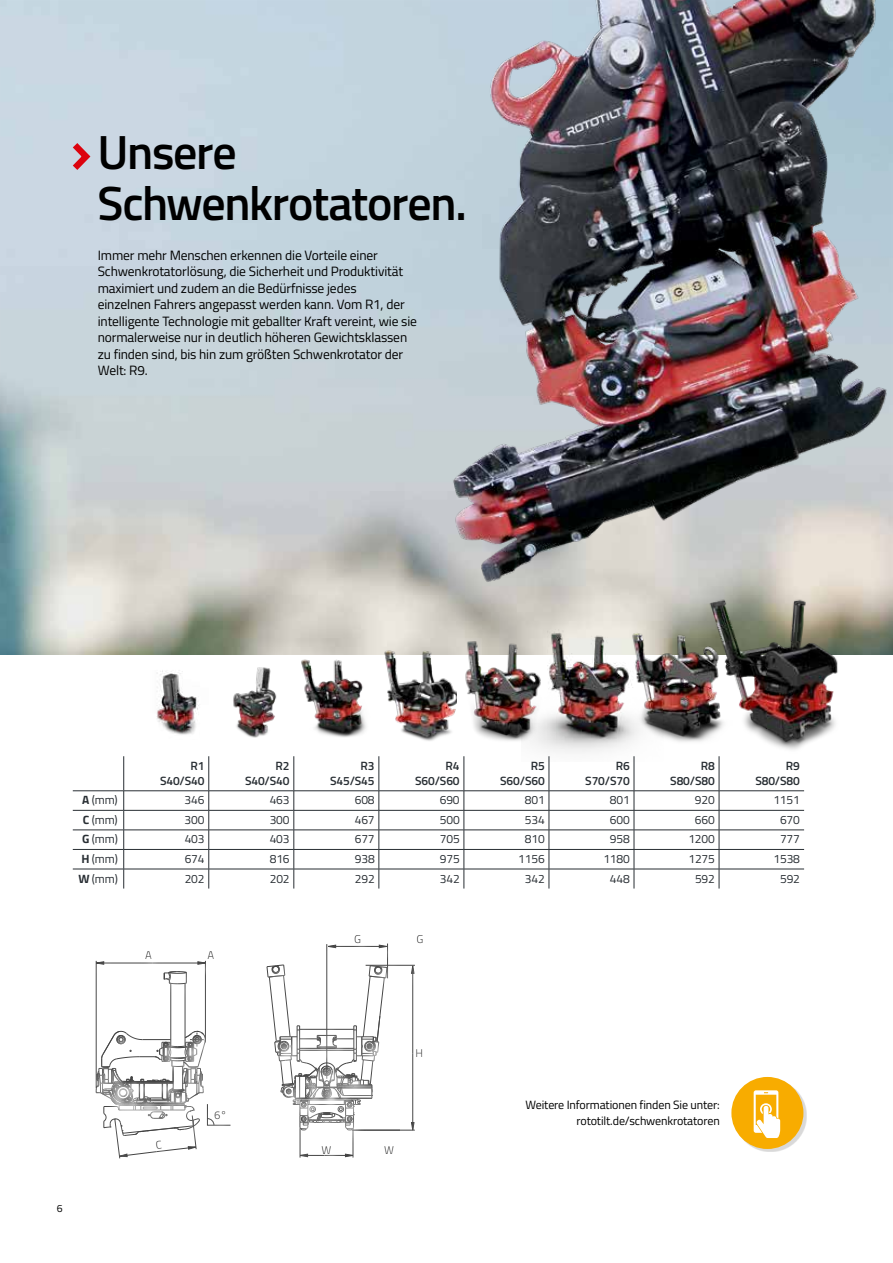
<style>
.page{position:relative;width:893px;height:1263px;background:#fff}
.page>*{position:absolute;margin:0;border:0;box-sizing:border-box;transform-origin:0 0}
.t1{font:600 48px/51px "Titillium Web";letter-spacing:-.03em;color:#000}
.t2{font:13.5px/16.5px "Titillium Web";letter-spacing:-.01em;color:#000}
.t3{font:12px "Titillium Web";letter-spacing:-.01em;color:#282e33}
.t4{font:600 12px/15px "Titillium Web";letter-spacing:-.01em;color:#282e33;text-align:right}
.t5{font:12px/15.8px "Titillium Web";letter-spacing:-.01em;color:#000;text-align:right}
.t6{font:10.5px "Titillium Web";color:#000}
.s1{font-weight:700}
</style>
<div class="page">
<img style="left:0;top:0;width:893px;height:655px">
<div style="left:85px;top:925px;width:354px;height:257px;background:#000;opacity:.75"></div>
<img style="left:461px;top:637px;width:61px;height:105px">
<img style="left:371px;top:648px;width:85px;height:93px">
<img style="left:233px;top:667px;width:44px;height:71px">
<img style="left:301px;top:657px;width:74px;height:84px">
<img style="left:630px;top:627px;width:68px;height:115px">
<img style="left:157px;top:670px;width:42px;height:65px">
<img style="left:698px;top:590px;width:164px;height:160px">
<img style="left:522px;top:629px;width:142px;height:132px">
<svg style="left:66px;top:136px;width:29px;height:41px"></svg>
<div style="left:734px;top:1080px;width:72px;height:72px;background:#000;opacity:.15"></div>
<div style="left:731px;top:1077px;width:72px;height:72px;background:#f8ac00;border-radius:50%"></div>
<svg style="left:753px;top:1090px;width:28px;height:48px"></svg>
<hr style="left:123px;top:756px;width:1px;height:34px;background:#282e33">
<hr style="left:209px;top:756px;width:1px;height:34px;background:#282e33">
<hr style="left:294px;top:756px;width:1px;height:34px;background:#282e33">
<hr style="left:379px;top:756px;width:1px;height:34px;background:#282e33">
<hr style="left:464px;top:756px;width:1px;height:34px;background:#282e33">
<hr style="left:549px;top:756px;width:1px;height:34px;background:#282e33">
<hr style="left:634px;top:756px;width:1px;height:34px;background:#282e33">
<hr style="left:719px;top:756px;width:1px;height:34px;background:#282e33">
<hr style="left:73px;top:790px;width:51px;height:1px;background:#282e33">
<hr style="left:124px;top:790px;width:85px;height:1px;background:#282e33">
<hr style="left:209px;top:790px;width:85px;height:1px;background:#282e33">
<hr style="left:294px;top:790px;width:85px;height:1px;background:#282e33">
<hr style="left:379px;top:790px;width:85px;height:1px;background:#282e33">
<hr style="left:464px;top:790px;width:85px;height:1px;background:#282e33">
<hr style="left:549px;top:790px;width:85px;height:1px;background:#282e33">
<hr style="left:634px;top:790px;width:85px;height:1px;background:#282e33">
<hr style="left:719px;top:790px;width:85px;height:1px;background:#282e33">
<hr style="left:73px;top:810px;width:51px;height:1px;background:#282e33">
<hr style="left:124px;top:810px;width:85px;height:1px;background:#282e33">
<hr style="left:209px;top:810px;width:85px;height:1px;background:#282e33">
<hr style="left:294px;top:810px;width:85px;height:1px;background:#282e33">
<hr style="left:379px;top:810px;width:85px;height:1px;background:#282e33">
<hr style="left:464px;top:810px;width:85px;height:1px;background:#282e33">
<hr style="left:549px;top:810px;width:85px;height:1px;background:#282e33">
<hr style="left:634px;top:810px;width:85px;height:1px;background:#282e33">
<hr style="left:719px;top:810px;width:85px;height:1px;background:#282e33">
<hr style="left:73px;top:830px;width:51px;height:1px;background:#282e33">
<hr style="left:124px;top:830px;width:85px;height:1px;background:#282e33">
<hr style="left:209px;top:830px;width:85px;height:1px;background:#282e33">
<hr style="left:294px;top:830px;width:85px;height:1px;background:#282e33">
<hr style="left:379px;top:830px;width:85px;height:1px;background:#282e33">
<hr style="left:464px;top:830px;width:85px;height:1px;background:#282e33">
<hr style="left:549px;top:830px;width:85px;height:1px;background:#282e33">
<hr style="left:634px;top:830px;width:85px;height:1px;background:#282e33">
<hr style="left:719px;top:830px;width:85px;height:1px;background:#282e33">
<hr style="left:73px;top:849px;width:51px;height:1px;background:#282e33">
<hr style="left:124px;top:849px;width:85px;height:1px;background:#282e33">
<hr style="left:209px;top:849px;width:85px;height:1px;background:#282e33">
<hr style="left:294px;top:849px;width:85px;height:1px;background:#282e33">
<hr style="left:379px;top:849px;width:85px;height:1px;background:#282e33">
<hr style="left:464px;top:849px;width:85px;height:1px;background:#282e33">
<hr style="left:549px;top:849px;width:85px;height:1px;background:#282e33">
<hr style="left:634px;top:849px;width:85px;height:1px;background:#282e33">
<hr style="left:719px;top:849px;width:85px;height:1px;background:#282e33">
<hr style="left:73px;top:869px;width:51px;height:1px;background:#282e33">
<hr style="left:124px;top:869px;width:85px;height:1px;background:#282e33">
<svg style="left:123px;top:791px;width:1px;height:97px"></svg>
<hr style="left:209px;top:869px;width:85px;height:1px;background:#282e33">
<svg style="left:209px;top:791px;width:1px;height:97px"></svg>
<hr style="left:294px;top:869px;width:85px;height:1px;background:#282e33">
<svg style="left:294px;top:791px;width:1px;height:97px"></svg>
<hr style="left:379px;top:869px;width:85px;height:1px;background:#282e33">
<svg style="left:379px;top:791px;width:1px;height:97px"></svg>
<hr style="left:464px;top:869px;width:85px;height:1px;background:#282e33">
<svg style="left:464px;top:791px;width:1px;height:97px"></svg>
<hr style="left:549px;top:869px;width:85px;height:1px;background:#282e33">
<svg style="left:549px;top:791px;width:1px;height:97px"></svg>
<hr style="left:634px;top:869px;width:85px;height:1px;background:#282e33">
<svg style="left:634px;top:791px;width:1px;height:97px"></svg>
<hr style="left:719px;top:869px;width:85px;height:1px;background:#282e33">
<svg style="left:719px;top:791px;width:1px;height:97px"></svg>
<h1 class="t1" style="left:98px;top:124px;width:371px">Unsere<br>Schwenkrotatoren.</h1>
<p class="t2" style="left:98px;top:246px;width:321px">Immer mehr Menschen erkennen die Vorteile einer Schwenkrotatorlösung, die Sicherheit und Produktivität maximiert und zudem an die Bedürfnisse jedes<br>einzelnen Fahrers angepasst werden kann. Vom R1, der intelligente Technologie mit geballter Kraft vereint, wie sie normalerweise nur in deutlich höheren Gewichtsklassen zu finden sind, bis hin zum größten Schwenkrotator der Welt: R9.</p>
<p class="t4" style="left:160px;top:757px;width:46px">R1<br>S40/S40</p>
<p class="t4" style="left:245px;top:757px;width:46px">R2<br>S40/S40</p>
<p class="t4" style="left:330px;top:757px;width:46px">R3<br>S45/S45</p>
<p class="t4" style="left:415px;top:757px;width:46px">R4<br>S60/S60</p>
<p class="t4" style="left:500px;top:757px;width:46px">R5<br>S60/S60</p>
<p class="t4" style="left:585px;top:757px;width:46px">R6<br>S70/S70</p>
<p class="t4" style="left:670px;top:757px;width:46px">R8<br>S80/S80</p>
<p class="t4" style="left:755px;top:757px;width:46px">R9<br>S80/S80</p>
<p class="t3" style="left:82px;top:791px;width:37px"><span class="s1">A</span> (mm)</p>
<p class="t3" style="left:185px;top:791px;width:21px">346</p>
<p class="t3" style="left:270px;top:791px;width:21px">463</p>
<p class="t3" style="left:355px;top:791px;width:21px">608</p>
<p class="t3" style="left:440px;top:791px;width:21px">690</p>
<p class="t3" style="left:525px;top:791px;width:21px">801</p>
<p class="t3" style="left:610px;top:791px;width:21px">801</p>
<p class="t3" style="left:695px;top:791px;width:21px">920</p>
<p class="t3" style="left:773px;top:791px;width:28px">1151</p>
<p class="t3" style="left:83px;top:811px;width:36px"><span class="s1">C</span> (mm)</p>
<p class="t3" style="left:185px;top:811px;width:21px">300</p>
<p class="t3" style="left:270px;top:811px;width:21px">300</p>
<p class="t3" style="left:355px;top:811px;width:21px">467</p>
<p class="t3" style="left:440px;top:811px;width:21px">500</p>
<p class="t3" style="left:525px;top:811px;width:21px">534</p>
<p class="t3" style="left:610px;top:811px;width:21px">600</p>
<p class="t3" style="left:695px;top:811px;width:21px">660</p>
<p class="t3" style="left:780px;top:811px;width:21px">670</p>
<p class="t3" style="left:82px;top:830px;width:37px"><span class="s1">G</span> (mm)</p>
<p class="t3" style="left:185px;top:830px;width:21px">403</p>
<p class="t3" style="left:270px;top:830px;width:21px">403</p>
<p class="t3" style="left:355px;top:830px;width:21px">677</p>
<p class="t3" style="left:440px;top:830px;width:21px">705</p>
<p class="t3" style="left:525px;top:830px;width:21px">810</p>
<p class="t3" style="left:610px;top:830px;width:21px">958</p>
<p class="t3" style="left:688px;top:830px;width:28px">1200</p>
<p class="t3" style="left:780px;top:830px;width:21px">777</p>
<p class="t3" style="left:81px;top:850px;width:38px"><span class="s1">H</span> (mm)</p>
<p class="t3" style="left:185px;top:850px;width:21px">674</p>
<p class="t3" style="left:270px;top:850px;width:21px">816</p>
<p class="t3" style="left:355px;top:850px;width:21px">938</p>
<p class="t3" style="left:440px;top:850px;width:21px">975</p>
<p class="t3" style="left:518px;top:850px;width:28px">1156</p>
<p class="t3" style="left:603px;top:850px;width:28px">1180</p>
<p class="t3" style="left:688px;top:850px;width:28px">1275</p>
<p class="t3" style="left:773px;top:850px;width:28px">1538</p>
<p class="t3" style="left:78px;top:869px;width:41px"><span class="s1">W</span> (mm)</p>
<p class="t3" style="left:185px;top:869px;width:21px">202</p>
<p class="t3" style="left:270px;top:869px;width:21px">202</p>
<p class="t3" style="left:355px;top:869px;width:21px">292</p>
<p class="t3" style="left:440px;top:869px;width:21px">342</p>
<p class="t3" style="left:525px;top:869px;width:21px">342</p>
<p class="t3" style="left:610px;top:869px;width:21px">448</p>
<p class="t3" style="left:695px;top:869px;width:21px">592</p>
<p class="t3" style="left:780px;top:869px;width:21px">592</p>
<p class="t6" style="left:57px;top:1201px;width:7px">6</p>
<p class="t5" style="left:526px;top:1097px;width:196px">Weitere Informationen finden Sie unter: rototilt.de/schwenkrotatoren</p>
</div>
